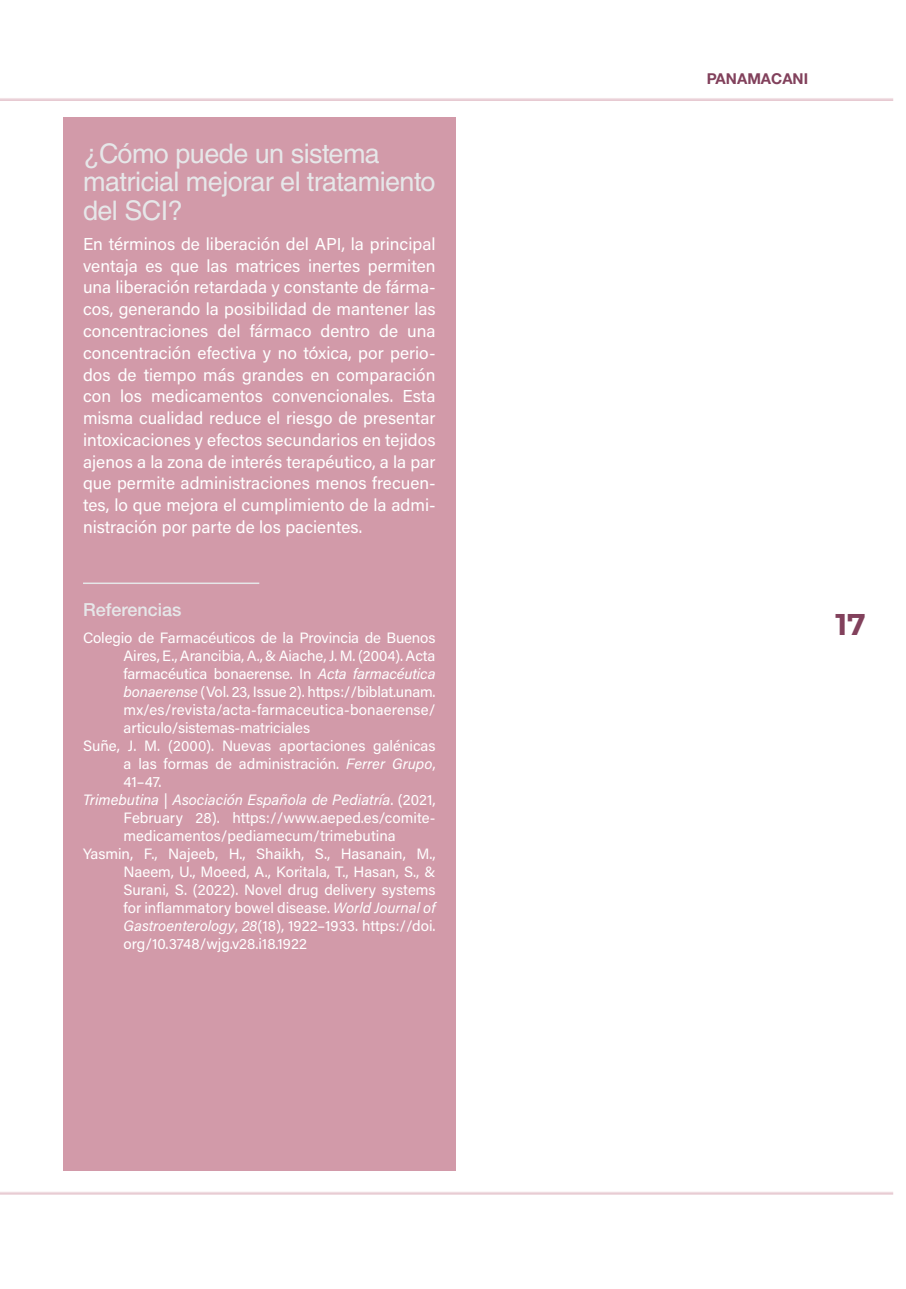
<style>
.page{position:relative;width:906px;height:1289px;background:#fff}
.page>*{position:absolute;margin:0;border:0;box-sizing:border-box;transform-origin:0 0}
.t1{font:700 30px "Montserrat";color:#82415c}
.SUBTITULO{font:27px/28.5px "Helvetica LT Std";letter-spacing:-.02em;color:#e6e7e9}
._1_REF{font:500 18px "Helvetica Neue LT Std";color:#e6e7e9}
.SINSAN{font:17.25px/21.8px "Acumin Pro";color:#fff;text-align:justify}
.BIBLIOGRAFÍA{font:15px/18px "Acumin Pro";color:#fff;text-align:justify}
.t2{font:700 15px "Helvetica Neue LT Std";color:#82415c}
.s1{font-family:"Arial"}
.s2{font-style:italic}
</style>
<div class="page">
<hr style="left:0;top:98px;width:893px;height:3px;background:#d29aa9">
<hr style="left:0;top:1191px;width:893px;height:3px;background:#d29aa9">
<div style="left:63px;top:117px;width:392px;height:1054px;background:#d29aa9"></div>
<hr style="left:83px;top:582px;width:176px;height:2px;background:#e6e7e9">
<p class="SUBTITULO" style="left:83px;top:139px;width:354px">¿Cómo puede un sistema matricial mejorar el tratamiento del SCI?</p>
<p class="SINSAN" style="left:83px;top:232px;width:354px">En términos de liberación del API, la principal ventaja es que las matrices inertes permiten una liberación retardada y constante de fárma&shy;cos, generando la posibilidad de mantener las concentraciones del fármaco dentro de una concentración efectiva y no t<span class="s1">ó</span>xica, por perio&shy;dos de tiempo más grandes en comparación con los medicamentos convencionales. Esta misma cualidad reduce el riesgo de presentar intoxicaciones y efectos secundarios en tejidos ajenos a la zona de interés terapéutico, a la par que permite administraciones menos frecuen&shy;tes, lo que mejora el cumplimiento de la admi&shy;nistración por parte de los pacientes.</p>
<p class="_1_REF" style="left:83px;top:599px;width:100px">Referencias</p>
<p class="BIBLIOGRAFÍA" style="left:124px;top:628px;width:313px;text-indent:-40px">Colegio de Farmacéuticos de la Provincia de Buenos Aires, E., Arancibia, A., &amp; Aiache, J. M. (2004). Acta farmacéutica bonaerense. In <span class="s2">Acta farmacéutica bonaerense</span> (Vol. 23, Issue 2). https://biblat.unam. mx/es/revista/acta-farmaceutica-bonaerense/ articulo/sistemas-matriciales</p>
<p class="BIBLIOGRAFÍA" style="left:124px;top:736px;width:313px;text-indent:-40px">Suñe, J. M. (2000). Nuevas aportaciones galénicas a las formas de administración. <span class="s2">Ferrer Grupo</span>, 41–47.</p>
<p class="BIBLIOGRAFÍA" style="left:124px;top:790px;width:313px;text-indent:-40px"><span class="s2">Trimebutina | Asociación Española de Pediatría</span>. (2021, February 28). https://www.aeped.es/comite&shy;medicamentos/pediamecum/trimebutina</p>
<p class="BIBLIOGRAFÍA" style="left:124px;top:844px;width:313px;text-indent:-40px">Yasmin, F., Najeeb, H., Shaikh, S., Hasanain, M., Naeem, U., Moeed, A., Koritala, T., Hasan, S., &amp; Surani, S. (2022). Novel drug delivery systems for inflammatory bowel disease. <span class="s2">World Journal of Gastroenterology</span>, <span class="s2">28</span>(18), 1922–1933. https://doi. org/10.3748/wjg.v28.i18.1922</p>
<p class="t2" style="left:707px;top:69px;width:103px">PANAMACANI</p>
<h1 class="t1" style="left:835px;top:602px;width:32px">17</h1>
</div>
